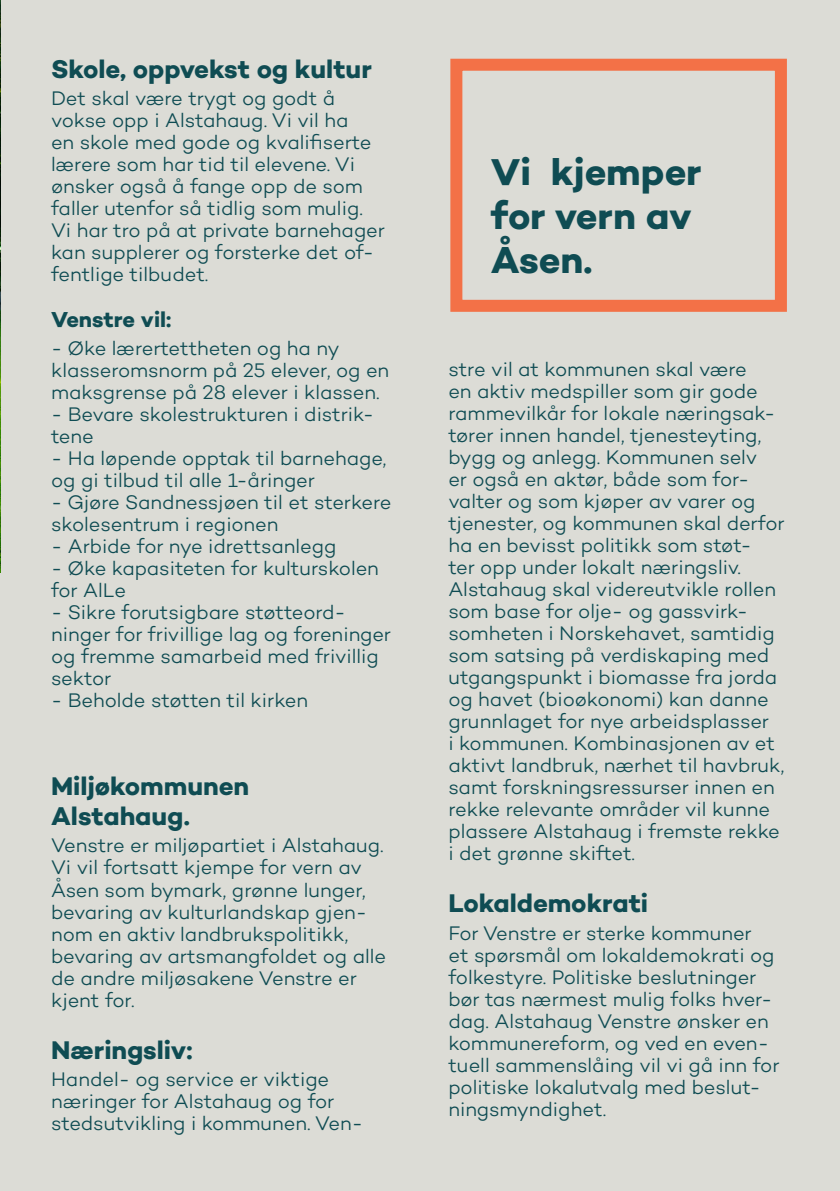
<style>
.page{position:relative;width:840px;height:1191px;background:#fff}
.page>*{position:absolute;margin:0;border:0;box-sizing:border-box;transform-origin:0 0}
.Sitat{font:700 38px/44px "Campton";letter-spacing:-.01em;color:#0f4c53}
.Underoverskrift{font:700 26px/30px "Campton";color:#0f4c53}
.Underoverskrift_2{font:700 22px "Campton";color:#0f4c53}
.Brodtekst{font:300 20px/22px "Campton";letter-spacing:-.005em;color:#0f4c53}
</style>
<div class="page">
<div style="left:0;top:0;width:839px;height:1191px;background:#dcdcd6"></div>
<img style="left:0;top:0;width:1px;height:573px">
<div style="left:450px;top:59px;width:336px;height:253px;border:12px solid #f37147"></div>
<p class="Underoverskrift" style="left:51px;top:53px;width:322px">Skole, oppvekst og kultur</p>
<p class="Brodtekst" style="left:51px;top:87px;width:335px">Det skal være trygt og godt å vokse opp i Alstahaug. Vi vil ha<br>en skole med gode og kvalifiserte lærere som har tid til elevene. Vi ønsker også å fange opp de som faller utenfor så tidlig som mulig.<br>Vi har tro på at private barnehager kan supplerer og forsterke det of&shy;fentlige tilbudet.</p>
<p class="Underoverskrift_2" style="left:51px;top:306px;width:122px">Venstre vil:</p>
<p class="Brodtekst" style="left:51px;top:337px;width:339px">- Øke lærertettheten og ha ny klasseromsnorm på 25 elever, og en maksgrense på 28 elever i klassen.</p>
<p class="Brodtekst" style="left:51px;top:403px;width:324px">- Bevare skolestrukturen i distrik&shy;tene</p>
<p class="Brodtekst" style="left:51px;top:447px;width:336px">- Ha løpende opptak til barnehage, og gi tilbud til alle 1-åringer</p>
<p class="Brodtekst" style="left:51px;top:491px;width:342px">- Gjøre Sandnessjøen til et sterkere skolesentrum i regionen</p>
<p class="Brodtekst" style="left:51px;top:535px;width:287px">- Arbide for nye idrettsanlegg</p>
<p class="Brodtekst" style="left:51px;top:557px;width:329px">- Øke kapasiteten for kulturskolen for AlLe</p>
<p class="Brodtekst" style="left:51px;top:601px;width:341px">- Sikre forutsigbare støtteord&shy;ninger for frivillige lag og foreninger og fremme samarbeid med frivillig sektor</p>
<p class="Brodtekst" style="left:51px;top:689px;width:258px">- Beholde støtten til kirken</p>
<p class="Underoverskrift" style="left:51px;top:770px;width:200px">Miljøkommunen<br>Alstahaug.</p>
<p class="Brodtekst" style="left:51px;top:834px;width:336px">Venstre er miljøpartiet i Alstahaug.<br>Vi vil fortsatt kjempe for vern av<br>Åsen som bymark, grønne lunger, bevaring av kulturlandskap gjen&shy;nom en aktiv landbrukspolitikk, bevaring av artsmangfoldet og alle de andre miljøsakene Venstre er kjent for.</p>
<p class="Underoverskrift" style="left:51px;top:1034px;width:143px">Næringsliv:</p>
<p class="Brodtekst" style="left:51px;top:1068px;width:313px">Handel- og service er viktige næringer for Alstahaug og for stedsutvikling i kommunen. Ven-</p>
<p class="Sitat" style="left:490px;top:149px;width:212px">Vi kjemper for vern av<br>Åsen.</p>
<p class="Brodtekst" style="left:448px;top:358px;width:337px">stre vil at kommunen skal være<br>en aktiv medspiller som gir gode rammevilkår for lokale næringsak&shy;tører innen handel, tjenesteyting, bygg og anlegg. Kommunen selv<br>er også en aktør, både som for&shy;valter og som kjøper av varer og tjenester, og kommunen skal derfor ha en bevisst politikk som støt-<br>ter opp under lokalt næringsliv.<br>Alstahaug skal videreutvikle rollen som base for olje- og gassvirk&shy;somheten i Norskehavet, samtidig som satsing på verdiskaping med utgangspunkt i biomasse fra jorda og havet (bioøkonomi) kan danne grunnlaget for nye arbeidsplasser<br>i kommunen. Kombinasjonen av et aktivt landbruk, nærhet til havbruk, samt forskningsressurser innen en rekke relevante områder vil kunne plassere Alstahaug i fremste rekke i det grønne skiftet.</p>
<p class="Underoverskrift" style="left:448px;top:888px;width:201px">Lokaldemokrati</p>
<p class="Brodtekst" style="left:448px;top:922px;width:332px">For Venstre er sterke kommuner<br>et spørsmål om lokaldemokrati og folkestyre. Politiske beslutninger bør tas nærmest mulig folks hver&shy;dag. Alstahaug Venstre ønsker en kommunereform, og ved en even&shy;tuell sammenslåing vil vi gå inn for politiske lokalutvalg med beslut&shy;ningsmyndighet.</p>
</div>
